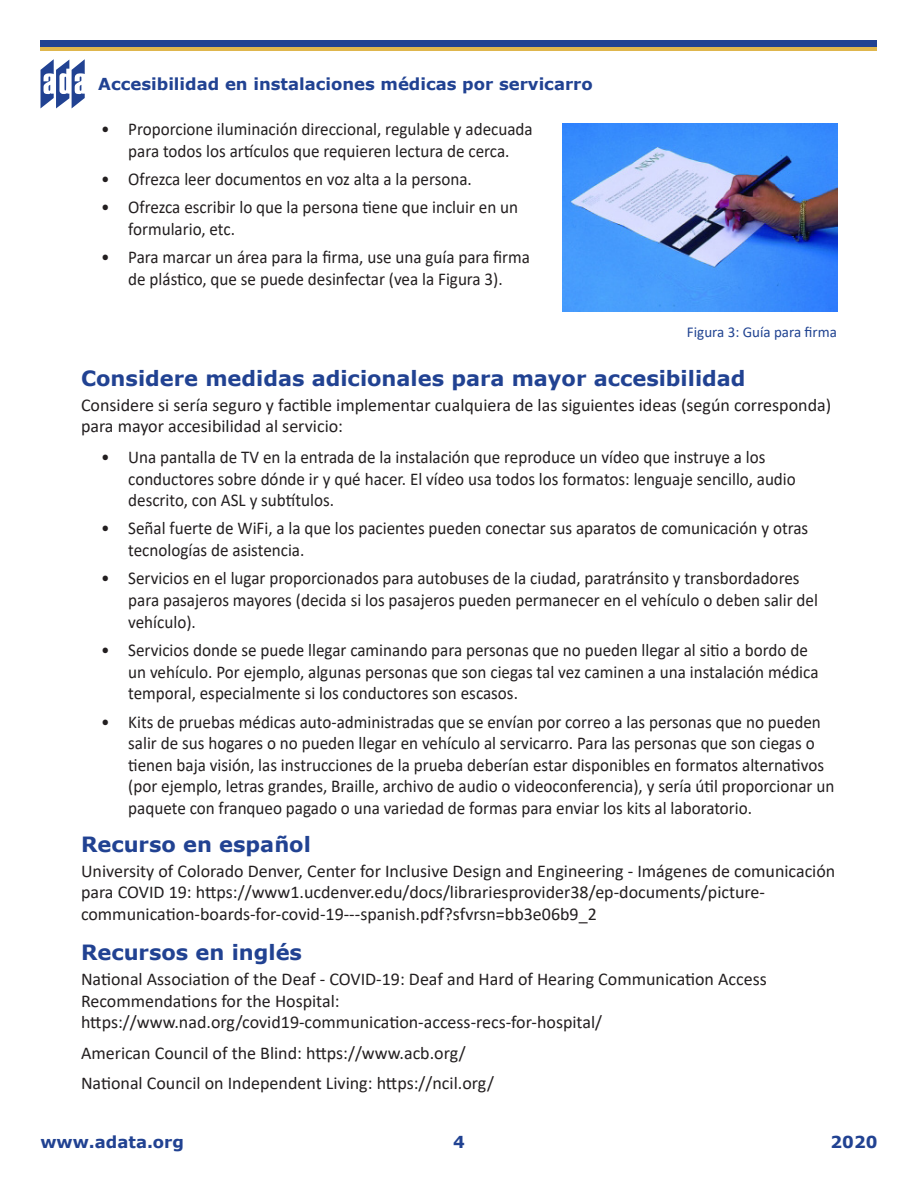
<style>
.page{position:relative;width:918px;height:1188px;background:#fff}
.page>*{position:absolute;margin:0;border:0;box-sizing:border-box;transform-origin:0 0}
.Subhead_1{font:700 21px "Verdana";color:#214292}
.Body_Text{font:18px/21.6px "Calibri";color:#231f20;scale:.95 1}
.Body_Text-2{font:18px/21.6px "Calibri";color:#231f20}
.t1{font:700 16.5px "Verdana";color:#214292}
.Subhead_2_Bold{font:15px "Calibri";color:#204391}
</style>
<div class="page">
<div style="left:40px;top:40px;width:838px;height:8px;background:#214292"></div>
<hr style="left:40px;top:48px;width:838px;height:3px;background:#dfb64d">
<svg style="left:41px;top:59px;width:44px;height:49px"></svg>
<img style="left:563px;top:124px;width:275px;height:188px">
<p class="t1" style="left:98px;top:72px;width:496px">Accesibilidad en instalaciones médicas por servicarro</p>
<p class="Body_Text" style="left:101px;top:118px;width:456px;text-align:center">• Proporcione iluminación direccional, regulable y adecuada para todos los artículos que requieren lectura de cerca.</p>
<p class="Body_Text" style="left:101px;top:168px;width:392px">• Ofrezca leer documentos en voz alta a la persona.</p>
<p class="Body_Text" style="left:128px;top:196px;width:412px;text-indent:-27px">• Ofrezca escribir lo que la persona tiene que incluir en un formulario, etc.</p>
<p class="Body_Text" style="left:101px;top:246px;width:453px;text-align:center">• Para marcar un área para la firma, use una guía para firma de plástico, que se puede desinfectar (vea la Figura 3).</p>
<h3 class="Subhead_2_Bold" style="left:687px;top:321px;width:152px">Figura 3: Guía para firma</h3>
<h2 class="Subhead_1" style="left:81px;top:364px;width:666px">Considere medidas adicionales para mayor accesibilidad</h2>
<p class="Body_Text-2" style="left:81px;top:393px;width:752px">Considere si sería seguro y factible implementar cualquiera de las siguientes ideas (según corresponda) para mayor accesibilidad al servicio:</p>
<p class="Body_Text" style="left:128px;top:446px;width:704px;text-indent:-27px">• Una pantalla de TV en la entrada de la instalación que reproduce un vídeo que instruye a los conductores sobre dónde ir y qué hacer. El vídeo usa todos los formatos: lenguaje sencillo, audio descrito, con ASL y subtítulos.</p>
<p class="Body_Text" style="left:128px;top:517px;width:717px;text-indent:-27px">• Señal fuerte de WiFi, a la que los pacientes pueden conectar sus aparatos de comunicación y otras tecnologías de asistencia.</p>
<p class="Body_Text" style="left:128px;top:567px;width:728px;text-indent:-27px">• Servicios en el lugar proporcionados para autobuses de la ciudad, paratránsito y transbordadores para pasajeros mayores (decida si los pasajeros pueden permanecer en el vehículo o deben salir del vehículo).</p>
<p class="Body_Text" style="left:128px;top:639px;width:728px;text-indent:-27px">• Servicios donde se puede llegar caminando para personas que no pueden llegar al sitio a bordo de un vehículo. Por ejemplo, algunas personas que son ciegas tal vez caminen a una instalación médica temporal, especialmente si los conductores son escasos.</p>
<p class="Body_Text" style="left:128px;top:710px;width:745px;text-indent:-27px">• Kits de pruebas médicas auto-administradas que se envían por correo a las personas que no pueden salir de sus hogares o no pueden llegar en vehículo al servicarro. Para las personas que son ciegas o tienen baja visión, las instrucciones de la prueba deberían estar disponibles en formatos alternativos (por ejemplo, letras grandes, Braille, archivo de audio o videoconferencia), y sería útil proporcionar un paquete con franqueo pagado o una variedad de formas para enviar los kits al laboratorio.</p>
<h2 class="Subhead_1" style="left:81px;top:830px;width:231px">Recurso en español</h2>
<p class="Body_Text-2" style="left:81px;top:860px;width:756px">University of Colorado Denver, Center for Inclusive Design and Engineering - Imágenes de comunicación para COVID 19: https://www1.ucdenver.edu/docs/librariesprovider38/ep-documents/picture&shy;communication-boards-for-covid-19---spanish.pdf?sfvrsn=bb3e06b9_2</p>
<h2 class="Subhead_1" style="left:81px;top:938px;width:223px">Recursos en inglés</h2>
<p class="Body_Text-2" style="left:81px;top:968px;width:687px">National Association of the Deaf - COVID-19: Deaf and Hard of Hearing Communication Access<br>Recommendations for the Hospital:</p>
<p class="Body_Text-2" style="left:81px;top:1011px;width:523px">https://www.nad.org/covid19-communication-access-recs-for-hospital/</p>
<p class="Body_Text-2" style="left:81px;top:1042px;width:386px">American Council of the Blind: https://www.acb.org/</p>
<p class="Body_Text-2" style="left:81px;top:1072px;width:414px">National Council on Independent Living: https://ncil.org/</p>
<p class="t1" style="left:40px;top:1130px;width:145px">www.adata.org</p>
<p class="t1" style="left:453px;top:1130px;width:13px">4</p>
<p class="t1" style="left:831px;top:1130px;width:48px">2020</p>
</div>
